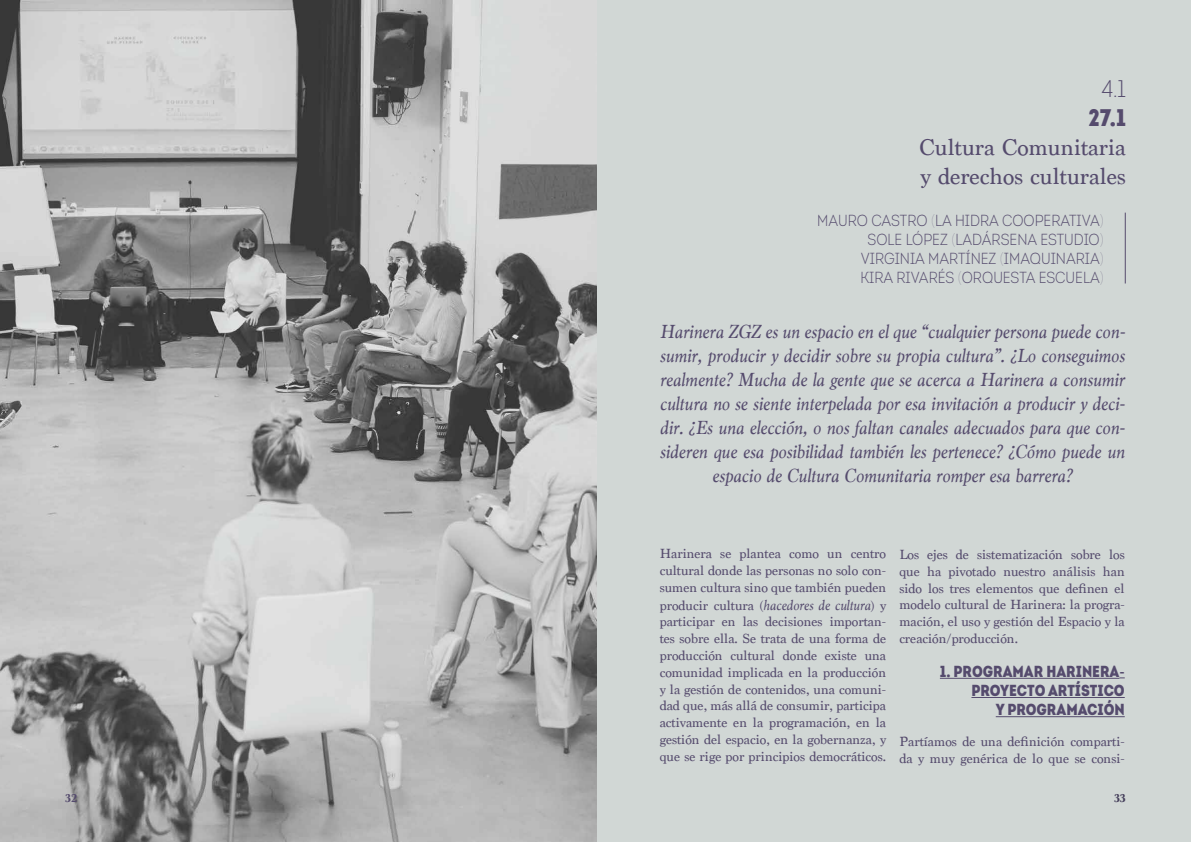
<style>
.page{position:relative;width:1191px;height:842px;background:#fff}
.page>*{position:absolute;margin:0;border:0;box-sizing:border-box;transform-origin:0 0}
.t1{font:24px/28.8px "Marion";color:#554b6d}
.t2{font:24px "Intro Cond Black Free";color:#554b6d}
.t3{font:24px "Intro Cond Light Free";color:#554b6d}
.t4{font:italic 20px/24px "Marion";color:#554b6d;text-align:center}
.t5{font:16px/19.2px "Intro Cond Light Free";color:#554b6d;text-align:right}
.t6{font:16px/19.2px "Intro Cond Black Free";color:#554b6d;text-align:right}
.t7{font:14px/16.9px "Marion";color:#554b6d;text-align:justify}
.t8{font:700 12px "Marion";color:#554b6d}
.s1{font-family:"Lato";font-weight:100}
.s2{font-style:italic;font-size:15px}
.s3{font-family:"Serifa Std";font-weight:700}
</style>
<div class="page">
<div style="left:596px;top:0;width:595px;height:842px;background:#d1d7d5"></div>
<hr style="left:1124px;top:213px;width:1px;height:70px;background:#554b6d">
<hr style="left:940px;top:678px;width:179px;height:1px;background:#554b6d">
<hr style="left:971px;top:697px;width:153px;height:1px;background:#554b6d">
<hr style="left:995px;top:716px;width:129px;height:1px;background:#554b6d">
<img style="left:0;top:0;width:596px;height:842px">
<p class="t8" style="left:65px;top:791px;width:14px">32</p>
<h1 class="t3" style="left:1101px;top:74px;width:26px">4.1</h1>
<h1 class="t2" style="left:1088px;top:101px;width:39px">27.1</h1>
<h1 class="t1" style="left:919px;top:133px;width:208px">Cultura Comunitaria y derechos culturales</h1>
<p class="t5" style="left:817px;top:210px;width:288px">MAURO CASTRO <span class="s1">(</span>LA HIDRA COOPERATIVA<span class="s1">)<br></span>SOLE LÓPEZ <span class="s1">(</span>LADÁRSENA ESTUDIO<span class="s1">)<br></span>VIRGINIA MARTÍNEZ <span class="s1">(</span>IMAQUINARIA<span class="s1">)<br></span>KIRA RIVARÉS <span class="s1">(</span>ORQUESTA ESCUELA<span class="s1">)</span></p>
<p class="t4" style="left:659px;top:319px;width:466px">Harinera ZGZ es un espacio en el que “cualquier persona puede con&shy;sumir, producir y decidir sobre su propia cultura”. ¿Lo conseguimos realmente? Mucha de la gente que se acerca a Harinera a consumir cultura no se siente interpelada por esa invitación a producir y deci&shy;dir. ¿Es una elección, o nos faltan canales adecuados para que con&shy;sideren que esa posibilidad también les pertenece? ¿Cómo puede un espacio de Cultura Comunitaria romper esa barrera?</p>
<p class="t7" style="left:659px;top:545px;width:228px">Harinera se plantea como un centro cultural donde las personas no solo con&shy;sumen cultura sino que también pueden producir cultura (<span class="s2">hacedores de cultura</span>) y participar en las decisiones importan&shy;tes sobre ella. Se trata de una forma de producción cultural donde existe una comunidad implicada en la producción y la gestión de contenidos, una comuni&shy;dad que, más allá de consumir, participa activamente en la programación, en la gestión del espacio, en la gobernanza, y que se rige por principios democráticos.</p>
<p class="t7" style="left:899px;top:546px;width:227px">Los ejes de sistematización sobre los que ha pivotado nuestro análisis han sido los tres elementos que definen el modelo cultural de Harinera: la progra&shy;mación, el uso y gestión del Espacio y la creación/producción.</p>
<p class="t6" style="left:940px;top:661px;width:186px">1. PROGRAMAR HARINERA<span class="s3">-<br></span>PROYECTO ARTÍSTICO<br>Y PROGRAMACIÓN</p>
<p class="t7" style="left:899px;top:733px;width:227px">Partíamos de una definición comparti&shy;da y muy genérica de lo que se consi-</p>
<p class="t8" style="left:1114px;top:791px;width:13px">33</p>
</div>
